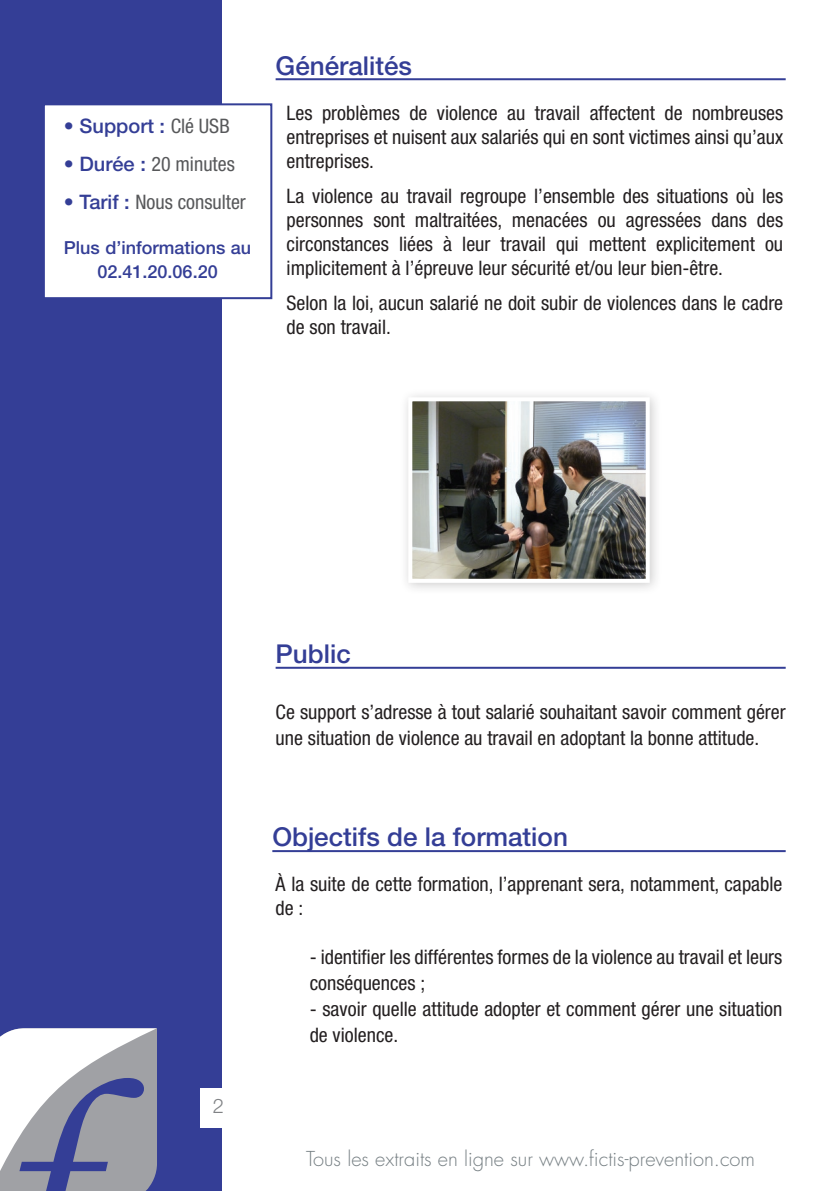
<style>
.page{position:relative;width:840px;height:1191px;background:#fff}
.page>*{position:absolute;margin:0;border:0;box-sizing:border-box;transform-origin:0 0}
.t1{font:500 26px "Helvetica Neue";color:#343e96}
.t2{font:condensed 20px/24px "Helvetica Neue";color:#231f20}
.t3{font:300 20px "Futura";color:#767f83}
.t4{font:condensed 20px "Helvetica Neue";color:#57585a}
.t5{font:500 20px "Helvetica Neue";color:#343e96}
.t6{font:300 20px "Helvetica Neue LT Std";color:#808285}
.t7{font:500 18px/24px "Helvetica Neue";color:#343e96;text-align:center}
.s1{font-weight:400;font-stretch:condensed;color:#57585a}
.s2{font-weight:500;font-stretch:normal;color:#343e96}
</style>
<div class="page">
<div style="left:0;top:0;width:221px;height:1191px;background:#343e96"></div>
<div style="left:200px;top:1088px;width:37px;height:40px;background:#fff"></div>
<div style="left:43px;top:103px;width:229px;height:196px;background:#fff;border:2px solid #343e96"></div>
<svg style="left:0;top:1028px;width:157px;height:163px;background:#b0b2bf"></svg>
<hr style="left:275px;top:667px;width:510px;height:2px;background:#343e96">
<hr style="left:272px;top:850px;width:513px;height:2px;background:#343e96">
<hr style="left:275px;top:78px;width:510px;height:2px;background:#343e96">
<div style="left:399px;top:388px;width:263px;height:208px;background:#231f20;opacity:.22"></div>
<img style="left:413px;top:402px;width:231px;height:176px">
<div style="left:408px;top:397px;width:241px;height:186px;border:4px solid #fff"></div>
<p class="t5" style="left:64px;top:113px;width:167px">• Support : <span class="s1">Clé USB</span></p>
<p class="t4" style="left:64px;top:152px;width:172px"><span class="s2">• Durée :</span> 20 minutes</p>
<p class="t4" style="left:64px;top:190px;width:183px"><span class="s2">• Tarif :</span> Nous consulter</p>
<p class="t7" style="left:64px;top:235px;width:189px">Plus d’informations au<br>02.41.20.06.20</p>
<h1 class="t1" style="left:275px;top:50px;width:138px">Généralités</h1>
<p class="t2" style="left:286px;top:100px;width:498px;text-align:justify">Les problèmes de violence au travail affectent de nombreuses entreprises et nuisent aux salariés qui en sont victimes ainsi qu’aux entreprises.</p>
<p class="t2" style="left:286px;top:184px;width:498px;text-align:justify">La violence au travail regroupe l’ensemble des situations où les personnes sont maltraitées, menacées ou agressées dans des circonstances liées à leur travail qui mettent explicitement ou implicitement à l’épreuve leur sécurité et/ou leur bien-être.</p>
<p class="t2" style="left:286px;top:291px;width:498px">Selon la loi, aucun salarié ne doit subir de violences dans le cadre de son travail.</p>
<p class="t6" style="left:213px;top:1093px;width:13px">2</p>
<h1 class="t1" style="left:275px;top:638px;width:77px">Public</h1>
<p class="t2" style="left:275px;top:699px;width:511px;line-height:26px">Ce support s’adresse à tout salarié souhaitant savoir comment gérer une situation de violence au travail en adoptant la bonne attitude.</p>
<h1 class="t1" style="left:272px;top:821px;width:297px">Objectifs de la formation</h1>
<p class="t2" style="left:275px;top:871px;width:508px">À la suite de cette formation, l’apprenant sera, notamment, capable de :</p>
<p class="t2" style="left:309px;top:943px;width:474px;line-height:26px">- identifier les différentes formes de la violence au travail et leurs conséquences ;</p>
<p class="t2" style="left:309px;top:995px;width:474px;line-height:26px">- savoir quelle attitude adopter et comment gérer une situation de violence.</p>
<p class="t3" style="left:306px;top:1145px;width:450px">Tous les extraits en ligne sur www.fictis-prevention.com</p>
</div>
